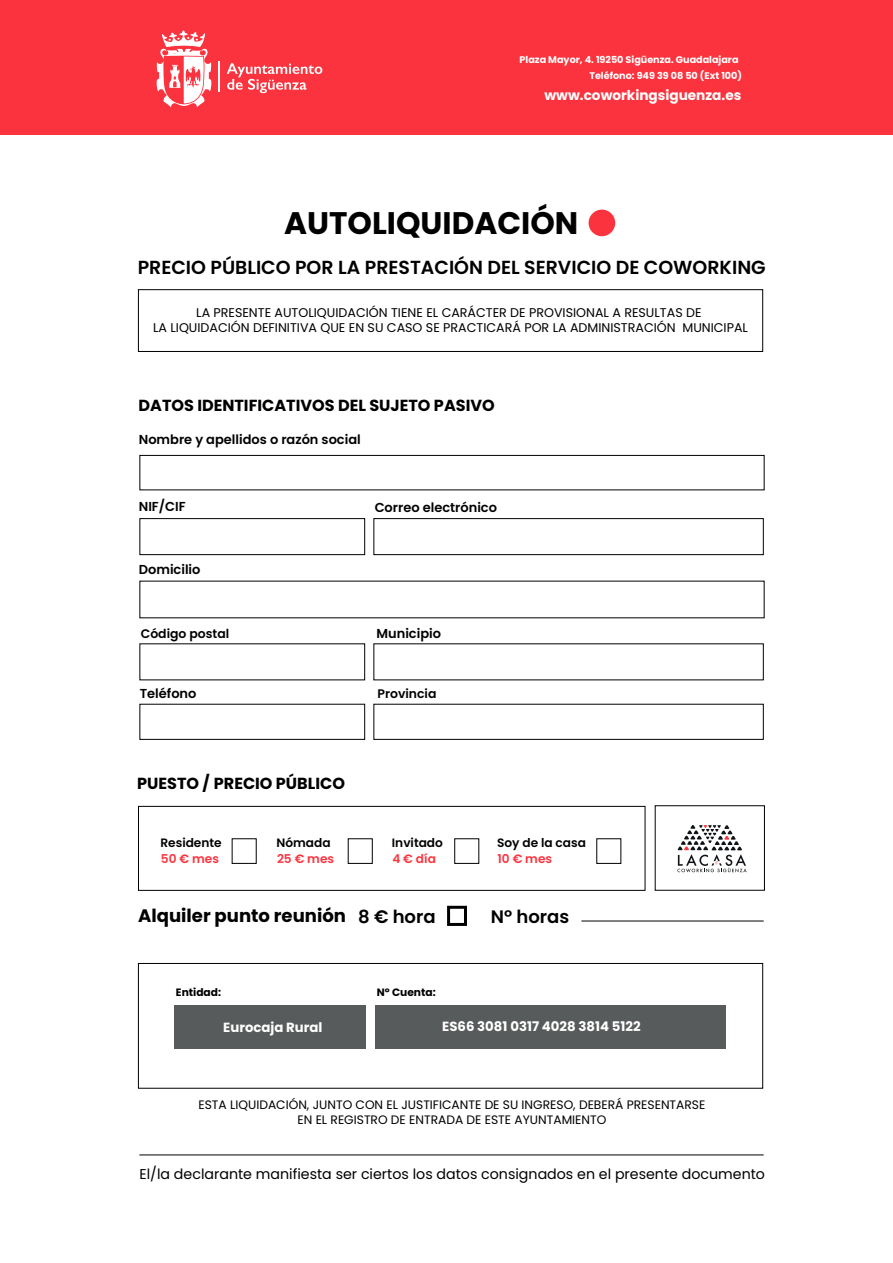
<style>
.page{position:relative;width:893px;height:1263px;background:#fff}
.page>*{position:absolute;margin:0;border:0;box-sizing:border-box;transform-origin:0 0}
.t1{font:700 31.2px "Poppins";color:#000001}
.t2{font:600 18.9px "Poppins";color:#000001}
.t3{font:700 18px "Poppins";color:#000001}
.t4{font:600 18px "Poppins";color:#000001}
.t5{font:700 16.05px "Poppins";color:#000001}
.t6{font:14.25px "Poppins";color:#000001}
.t7{font:700 13.65px "Poppins";color:#fff}
.t8{font:700 13.2px "Poppins";color:#fff}
.t9{font:600 13.05px "Poppins";color:#000001}
.t10{font:12.6px/15.1px "Poppins";color:#000001;text-align:center}
.t11{font:600 12.45px "Poppins";color:#000001}
.t12{font:12.3px/14.7px "Poppins";color:#000001;text-align:center}
.t13{font:600 12.15px "Poppins";color:#000001}
.t14{font:600 12.15px "Poppins";color:#fb333e}
.t15{font:700 10.65px "Poppins";color:#000001}
.t16{font:700 9.6px/15.6px "Poppins";color:#fff}
.s1{font-weight:600}
</style>
<div class="page">
<div style="left:0;top:0;width:893px;height:134px;background:#fb333e"></div>
<hr style="left:218px;top:61px;width:2px;height:31px;background:#fff">
<svg style="left:227px;top:63px;width:95px;height:30px"></svg>
<svg style="left:157px;top:30px;width:54px;height:77px"></svg>
<div style="left:588px;top:209px;width:27px;height:27px;background:#fb333e;border-radius:50%"></div>
<div style="left:138px;top:289px;width:625px;height:63px;border:1px solid #000001"></div>
<div style="left:138px;top:963px;width:625px;height:125px;border:1px solid #000001"></div>
<div style="left:139px;top:455px;width:625px;height:35px;border:1px solid #000001"></div>
<div style="left:139px;top:518px;width:226px;height:37px;border:1px solid #000001"></div>
<div style="left:373px;top:518px;width:391px;height:37px;border:1px solid #000001"></div>
<div style="left:139px;top:704px;width:226px;height:36px;border:1px solid #000001"></div>
<div style="left:373px;top:704px;width:391px;height:36px;border:1px solid #000001"></div>
<svg style="left:677px;top:825px;width:70px;height:47px"></svg>
<div style="left:138px;top:806px;width:507px;height:85px;border:1px solid #000001"></div>
<div style="left:348px;top:838px;width:25px;height:26px;border:1px solid #000001"></div>
<div style="left:454px;top:838px;width:25px;height:26px;border:1px solid #000001"></div>
<div style="left:447px;top:906px;width:20px;height:20px;border:3px solid #000001"></div>
<div style="left:375px;top:1005px;width:351px;height:44px;background:#585b5b"></div>
<div style="left:174px;top:1005px;width:192px;height:44px;background:#585b5b"></div>
<hr style="left:581px;top:921px;width:183px;height:1px;background:#000001">
<hr style="left:139px;top:1154px;width:625px;height:1px;background:#000001">
<p class="t16" style="left:589px;top:52px;width:154px;text-indent:-70px">Plaza Mayor, 4. 19250 Sigüenza. Guadalajara<br>Teléfono: 949 39 08 50 (Ext 100)</p>
<p class="t7" style="left:544px;top:87px;width:198px">www.coworkingsiguenza.es</p>
<h1 class="t1" style="left:284px;top:205px;width:296px">AUTOLIQUIDACIÓN</h1>
<h2 class="t2" style="left:138px;top:256px;width:630px">PRECIO PÚBLICO POR LA PRESTACIÓN DEL SERVICIO DE COWORKING</h2>
<p class="t10" style="left:153px;top:305px;width:596px">LA PRESENTE AUTOLIQUIDACIÓN TIENE EL CARÁCTER DE PROVISIONAL A RESULTAS DE<br>LA LIQUIDACIÓN DEFINITIVA QUE EN SU CASO SE PRACTICARÁ POR LA ADMINISTRACIÓN MUNICIPAL</p>
<p class="t5" style="left:139px;top:396px;width:358px">DATOS IDENTIFICATIVOS DEL SUJETO PASIVO</p>
<p class="t9" style="left:139px;top:432px;width:223px">Nombre y apellidos o razón social</p>
<p class="t9" style="left:139px;top:498px;width:48px">NIF/CIF</p>
<p class="t9" style="left:139px;top:562px;width:63px">Domicilio</p>
<p class="t9" style="left:375px;top:499px;width:124px">Correo electrónico</p>
<p class="t11" style="left:141px;top:626px;width:90px">Código postal</p>
<p class="t9" style="left:376px;top:625px;width:66px">Municipio</p>
<p class="t9" style="left:140px;top:686px;width:58px">Teléfono</p>
<p class="t11" style="left:378px;top:686px;width:60px">Provincia</p>
<p class="t5" style="left:137px;top:774px;width:209px">PUESTO / PRECIO PÚBLICO</p>
<p class="t13" style="left:160px;top:835px;width:63px">Residente</p>
<p class="t14" style="left:161px;top:852px;width:60px">50 € mes</p>
<p class="t13" style="left:277px;top:835px;width:56px">Nómada</p>
<p class="t14" style="left:277px;top:852px;width:59px">25 € mes</p>
<p class="t13" style="left:392px;top:835px;width:53px">Invitado</p>
<p class="t14" style="left:392px;top:852px;width:45px">4 € día</p>
<p class="t13" style="left:497px;top:835px;width:90px">Soy de la casa</p>
<p class="t14" style="left:498px;top:852px;width:56px">10 € mes</p>
<h3 class="t3" style="left:138px;top:905px;width:299px">Alquiler punto reunión <span class="s1">8 € hora</span></h3>
<h3 class="t4" style="left:491px;top:906px;width:80px">Nº horas</h3>
<p class="t15" style="left:176px;top:986px;width:47px">Entidad:</p>
<p class="t15" style="left:377px;top:986px;width:60px">Nº Cuenta:</p>
<p class="t8" style="left:223px;top:1019px;width:101px">Eurocaja Rural</p>
<p class="t8" style="left:442px;top:1018px;width:200px">ES66 3081 0317 4028 3814 5122</p>
<p class="t12" style="left:198px;top:1097px;width:508px">ESTA LIQUIDACIÓN, JUNTO CON EL JUSTIFICANTE DE SU INGRESO, DEBERÁ PRESENTARSE<br>EN EL REGISTRO DE ENTRADA DE ESTE AYUNTAMIENTO</p>
<p class="t6" style="left:139px;top:1166px;width:627px">El/la declarante manifiesta ser ciertos los datos consignados en el presente documento</p>
</div>
